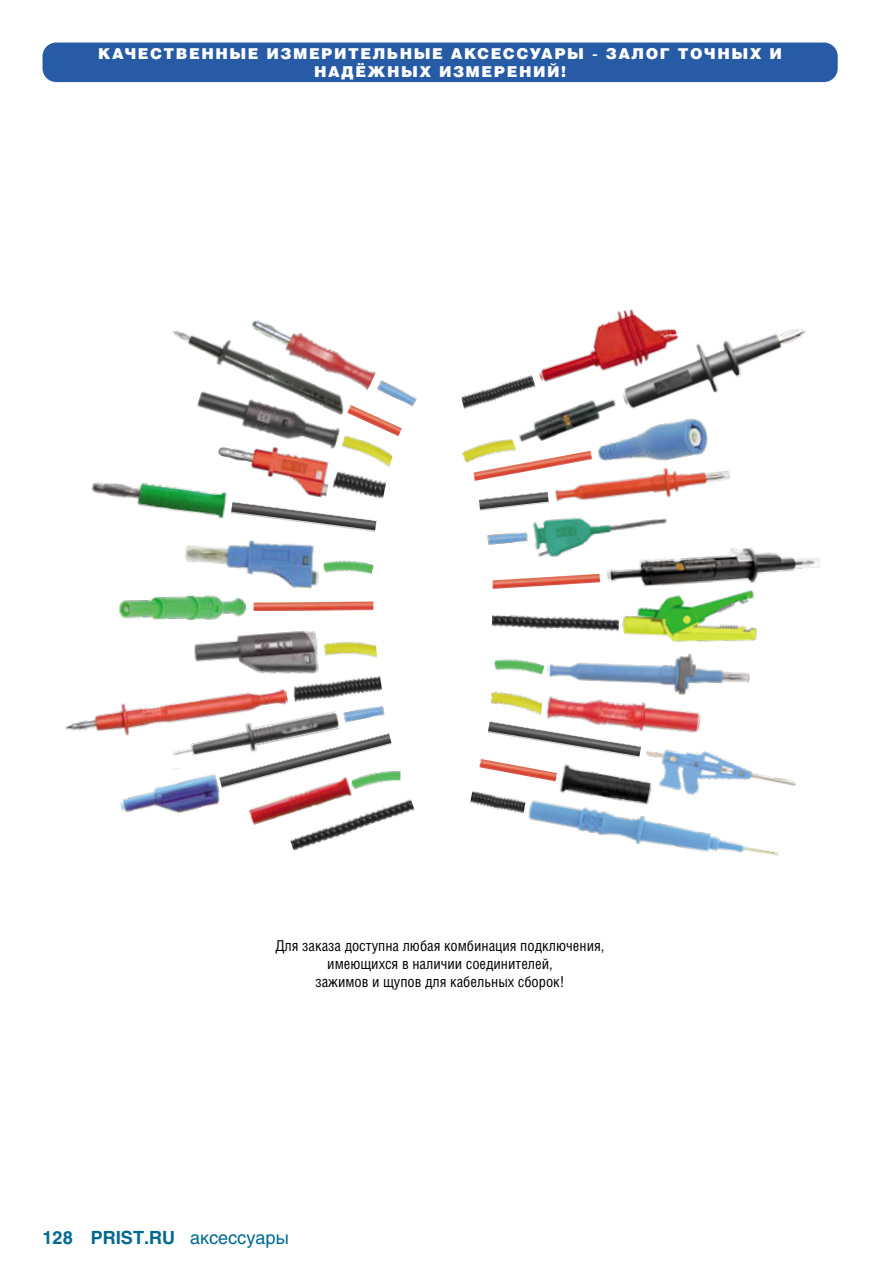
<style>
.page{position:relative;width:893px;height:1263px;background:#fff}
.page>*{position:absolute;margin:0;border:0;box-sizing:border-box;transform-origin:0 0}
.t1{font:700 18px "Helios C";color:#006990}
.t2{font:15px/18px "Helios Cond C";color:#000;text-align:center}
.t3{font:15px/18px "Helios Black C";letter-spacing:.1em;color:#fff;text-align:center}
.s1{font-weight:400}
</style>
<div class="page">
<div style="left:43px;top:43px;width:795px;height:39px;background:#285ba5;border-radius:14px"></div>
<img style="left:353px;top:363px;width:23px;height:28px">
<img style="left:374px;top:378px;width:43px;height:29px">
<img style="left:241px;top:423px;width:99px;height:25px">
<img style="left:342px;top:436px;width:51px;height:31px">
<img style="left:91px;top:482px;width:135px;height:37px">
<img style="left:231px;top:504px;width:145px;height:28px">
<img style="left:172px;top:320px;width:181px;height:103px">
<img style="left:347px;top:405px;width:55px;height:31px">
<img style="left:212px;top:432px;width:122px;height:72px">
<img style="left:332px;top:471px;width:54px;height:29px">
<img style="left:185px;top:540px;width:134px;height:49px">
<img style="left:323px;top:560px;width:51px;height:15px">
<img style="left:119px;top:595px;width:127px;height:26px">
<img style="left:253px;top:601px;width:120px;height:10px">
<img style="left:120px;top:774px;width:100px;height:39px">
<img style="left:219px;top:733px;width:173px;height:55px">
<img style="left:194px;top:630px;width:125px;height:44px">
<img style="left:324px;top:641px;width:53px;height:17px">
<img style="left:65px;top:689px;width:223px;height:47px">
<img style="left:293px;top:675px;width:89px;height:27px">
<img style="left:167px;top:702px;width:178px;height:69px">
<img style="left:342px;top:702px;width:43px;height:24px">
<img style="left:242px;top:775px;width:110px;height:50px">
<img style="left:351px;top:769px;width:50px;height:23px">
<img style="left:290px;top:798px;width:125px;height:53px">
<img style="left:554px;top:764px;width:79px;height:28px">
<img style="left:546px;top:700px;width:155px;height:33px">
<img style="left:528px;top:792px;width:251px;height:64px">
<img style="left:555px;top:470px;width:175px;height:32px">
<img style="left:622px;top:594px;width:135px;height:49px">
<img style="left:539px;top:320px;width:76px;height:62px">
<img style="left:607px;top:547px;width:213px;height:47px">
<img style="left:546px;top:653px;width:204px;height:47px">
<img style="left:533px;top:517px;width:139px;height:45px">
<img style="left:633px;top:749px;width:163px;height:66px">
<img style="left:592px;top:425px;width:119px;height:50px">
<img style="left:487px;top:532px;width:41px;height:13px">
<img style="left:470px;top:791px;width:56px;height:23px">
<img style="left:492px;top:574px;width:108px;height:15px">
<img style="left:488px;top:721px;width:153px;height:37px">
<img style="left:461px;top:375px;width:75px;height:34px">
<img style="left:615px;top:309px;width:191px;height:116px">
<img style="left:510px;top:386px;width:115px;height:69px">
<img style="left:461px;top:429px;width:55px;height:34px">
<img style="left:473px;top:451px;width:119px;height:30px">
<img style="left:479px;top:492px;width:70px;height:19px">
<img style="left:479px;top:759px;width:78px;height:22px">
<img style="left:492px;top:615px;width:127px;height:16px">
<img style="left:494px;top:659px;width:51px;height:16px">
<img style="left:491px;top:691px;width:52px;height:24px">
<p class="t3" style="left:98px;top:44px;width:685px">КАЧЕСТВЕННЫЕ ИЗМЕРИТЕЛЬНЫЕ АКСЕССУАРЫ - ЗАЛОГ ТОЧНЫХ И<br>НАДЁЖНЫХ ИЗМЕРЕНИЙ!</p>
<p class="t2" style="left:276px;top:937px;width:330px">Для заказа доступна любая комбинация подключения, имеющихся в наличии соединителей,<br>зажимов и щупов для кабельных сборок!</p>
<p class="t1" style="left:43px;top:1227px;width:248px">128 PRIST.RU <span class="s1">аксессуары</span></p>
</div>
